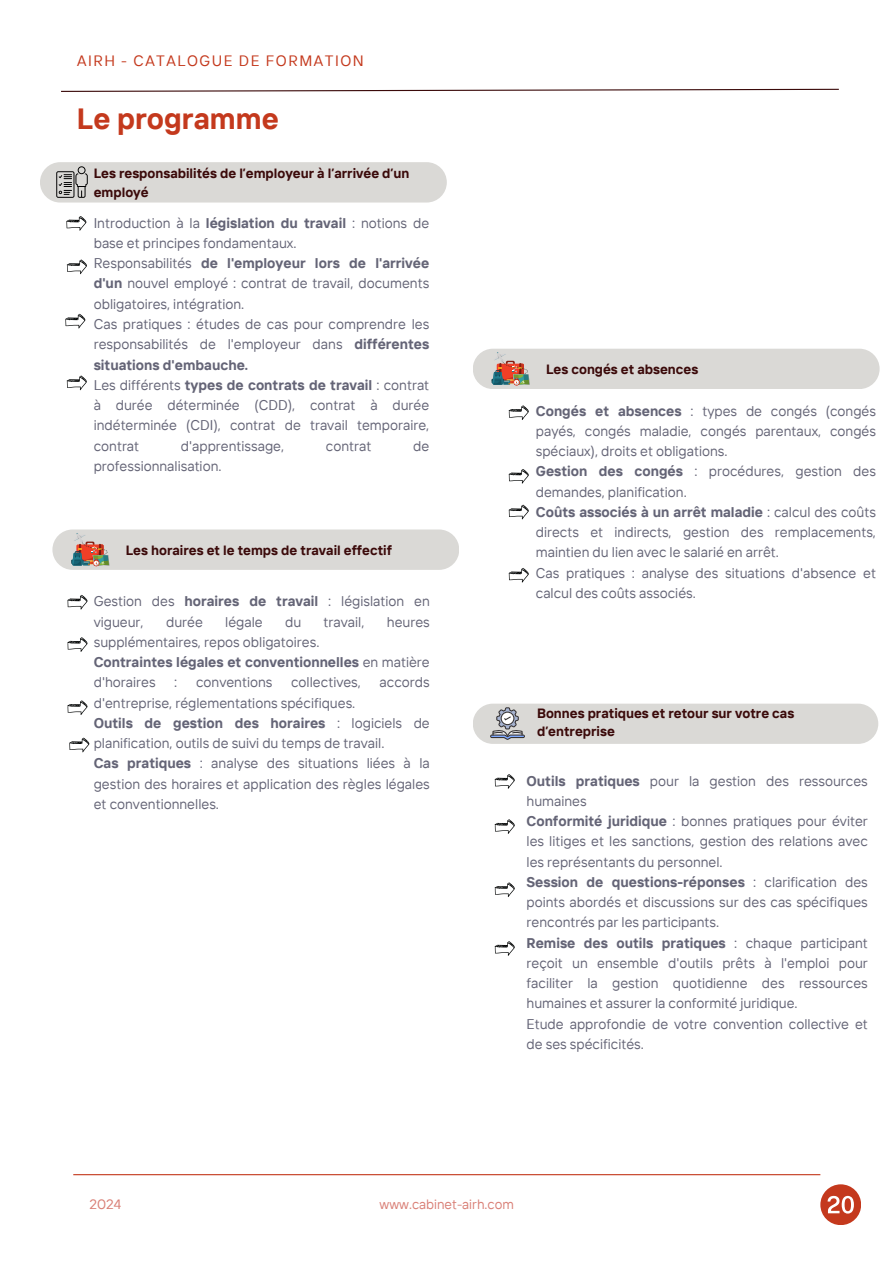
<style>
.page{position:relative;width:894px;height:1264px;background:#fff}
.page>*{position:absolute;margin:0;border:0;box-sizing:border-box;transform-origin:0 0}
.t1{font:700 29.25px "TT Interphases";color:#c4391d}
.t2{font:15px "TT Interphases";letter-spacing:.1em;color:#c4391d}
.t3{font:14.1px/20.2px "TT Interphases";color:#646476}
.t4{font:700 13.5px/18.5px "TT Interphases";color:#3b0a0a}
.t5{font:13.5px "TT Interphases";color:#d97f76}
.t6{font:700 13.35px/18.8px "TT Interphases";color:#3b0a0a}
.s1{font-weight:700}
</style>
<div class="page">
<div style="left:40px;top:162px;width:406px;height:40px;background:#dad9d6;border-radius:20px"></div>
<svg style="left:61px;top:88px;width:778px;height:4px"></svg>
<svg style="left:66px;top:216px;width:20px;height:15px"></svg>
<svg style="left:67px;top:259px;width:20px;height:15px"></svg>
<div style="left:472px;top:703px;width:406px;height:41px;background:#dad9d6;border-radius:20px"></div>
<svg style="left:494px;top:774px;width:20px;height:14px"></svg>
<svg style="left:494px;top:819px;width:20px;height:14px"></svg>
<div style="left:472px;top:349px;width:407px;height:40px;background:#dad9d6;border-radius:20px"></div>
<hr style="left:73px;top:1174px;width:747px;height:1px;background:#c4391d">
<svg style="left:508px;top:405px;width:20px;height:15px"></svg>
<svg style="left:508px;top:469px;width:20px;height:14px"></svg>
<svg style="left:508px;top:504px;width:20px;height:15px"></svg>
<svg style="left:494px;top:882px;width:20px;height:15px"></svg>
<svg style="left:65px;top:314px;width:20px;height:14px"></svg>
<svg style="left:56px;top:166px;width:32px;height:32px"></svg>
<svg style="left:491px;top:352px;width:38px;height:34px"></svg>
<svg style="left:508px;top:568px;width:20px;height:14px"></svg>
<svg style="left:67px;top:375px;width:20px;height:15px"></svg>
<div style="left:52px;top:529px;width:407px;height:41px;background:#dad9d6;border-radius:20px"></div>
<svg style="left:67px;top:595px;width:20px;height:14px"></svg>
<svg style="left:67px;top:637px;width:20px;height:15px"></svg>
<svg style="left:67px;top:700px;width:20px;height:15px"></svg>
<svg style="left:71px;top:533px;width:38px;height:34px"></svg>
<svg style="left:69px;top:737px;width:20px;height:15px"></svg>
<svg style="left:494px;top:941px;width:20px;height:14px"></svg>
<svg style="left:490px;top:707px;width:35px;height:33px"></svg>
<svg style="left:820px;top:1184px;width:40px;height:40px"></svg>
<p class="t2" style="left:77px;top:51px;width:288px">AIRH - CATALOGUE DE FORMATION</p>
<p class="t1" style="left:77px;top:100px;width:203px">Le programme</p>
<p class="t6" style="left:94px;top:164px;width:317px">Les responsabilités de l’employeur à l’arrivée d’un employé</p>
<h2 class="t3" style="left:94px;top:212px;width:337px">Introduction à la <span class="s1">législation du travail</span> : notions de base et principes fondamentaux.<br>Responsabilités <span class="s1">de l'employeur lors de l'arrivée d'un</span> nouvel employé : contrat de travail, documents obligatoires, intégration.<br>Cas pratiques : études de cas pour comprendre les responsabilités de l'employeur dans <span class="s1">différentes situations d'embauche.<br></span>Les différents <span class="s1">types de contrats de travail</span> : contrat à durée déterminée (CDD), contrat à durée indéterminée (CDI), contrat de travail temporaire, contrat</h2>
<h2 class="t3" style="left:181px;top:435px;width:105px">d'apprentissage,</h2>
<h2 class="t3" style="left:326px;top:435px;width:47px">contrat</h2>
<h2 class="t3" style="left:413px;top:435px;width:18px">de</h2>
<h2 class="t3" style="left:94px;top:455px;width:129px">professionnalisation.</h2>
<p class="t6" style="left:126px;top:541px;width:268px">Les horaires et le temps de travail effectif</p>
<p class="t3" style="left:94px;top:591px;width:337px">Gestion des <span class="s1">horaires de travail</span> : législation en vigueur,</p>
<p class="t3" style="left:166px;top:611px;width:38px">durée</p>
<p class="t3" style="left:225px;top:611px;width:39px">légale</p>
<p class="t3" style="left:285px;top:611px;width:18px">du</p>
<p class="t3" style="left:323px;top:611px;width:42px">travail,</p>
<p class="t3" style="left:386px;top:611px;width:44px">heures</p>
<p class="t3" style="left:94px;top:631px;width:337px">supplémentaires, repos obligatoires.<br><span class="s1">Contraintes légales et conventionnelles</span> en matière d'horaires</p>
<p class="t3" style="left:174px;top:672px;width:5px">:</p>
<p class="t3" style="left:196px;top:672px;width:78px">conventions</p>
<p class="t3" style="left:291px;top:672px;width:71px">collectives,</p>
<p class="t3" style="left:379px;top:672px;width:52px">accords</p>
<p class="t3" style="left:94px;top:692px;width:337px">d'entreprise, réglementations spécifiques.<br><span class="s1">Outils de gestion des horaires</span> : logiciels de planification, outils de suivi du temps de travail.<br><span class="s1">Cas pratiques</span> : analyse des situations liées à la gestion des horaires et application des règles légales et conventionnelles.</p>
<p class="t6" style="left:546px;top:360px;width:154px">Les congés et absences</p>
<h1 class="t3" style="left:535px;top:400px;width:341px"><span class="s1">Congés et absences</span> : types de congés (congés payés, congés maladie, congés parentaux, congés spéciaux), droits et obligations.<br><span class="s1">Gestion des congés</span> : procédures, gestion des demandes, planification.<br><span class="s1">Coûts associés à un arrêt maladie</span> : calcul des coûts directs et indirects, gestion des remplacements, maintien du lien avec le salarié en arrêt.<br>Cas pratiques : analyse des situations d'absence et calcul des coûts associés.</h1>
<p class="t4" style="left:537px;top:703px;width:259px">Bonnes pratiques et retour sur votre cas d’entreprise</p>
<p class="t3" style="left:526px;top:770px;width:343px"><span class="s1">Outils pratiques</span> pour la gestion des ressources humaines<br><span class="s1">Conformité juridique</span> : bonnes pratiques pour éviter les litiges et les sanctions, gestion des relations avec les représentants du personnel.<br><span class="s1">Session de questions-réponses</span> : clarification des points abordés et discussions sur des cas spécifiques rencontrés par les participants.<br><span class="s1">Remise des outils pratiques</span> : chaque participant reçoit un ensemble d'outils prêts à l'emploi pour faciliter la gestion quotidienne des ressources humaines et assurer la conformité juridique.<br>Etude approfondie de votre convention collective et de ses spécificités.</p>
<p class="t5" style="left:89px;top:1195px;width:33px">2024</p>
<h3 class="t5" style="left:379px;top:1195px;width:136px">www.cabinet-airh.com</h3>
</div>
